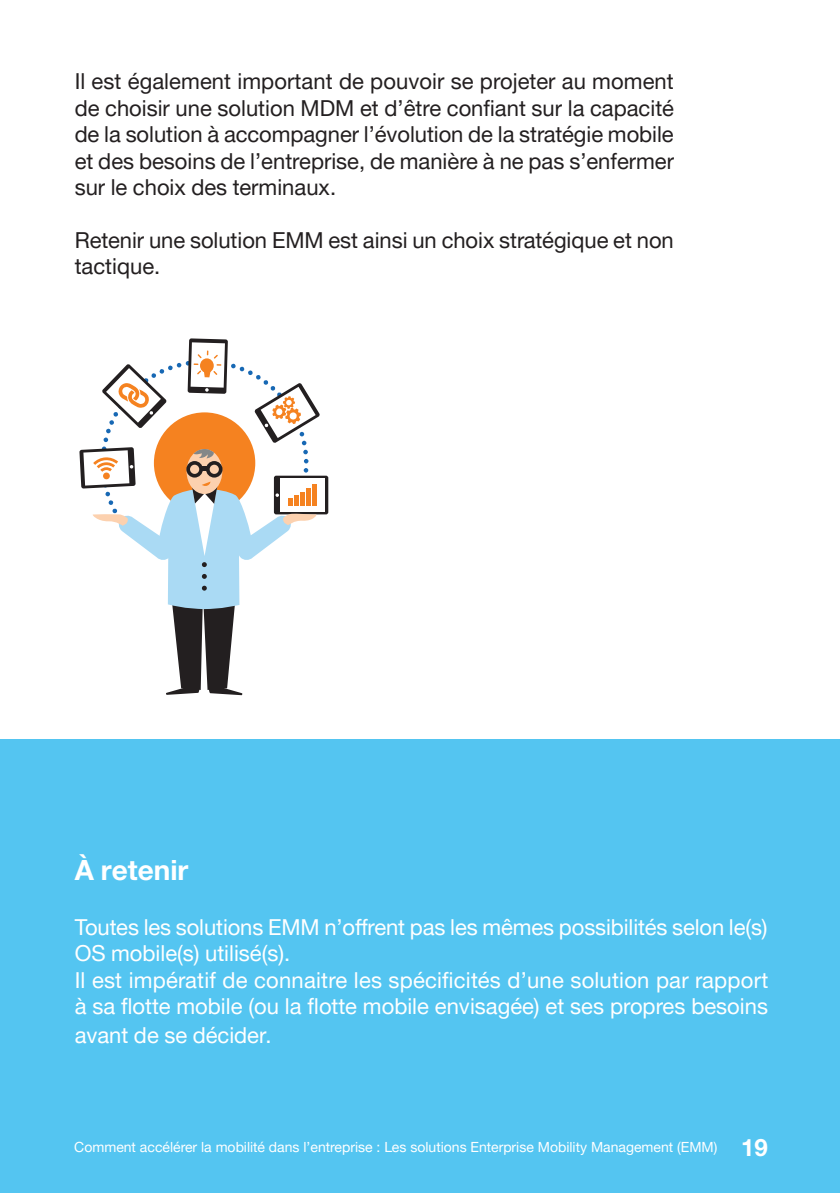
<style>
.page{position:relative;width:840px;height:1193px;background:#fff}
.page>*{position:absolute;margin:0;border:0;box-sizing:border-box;transform-origin:0 0}
.t1{font:700 28px "Helvetica Neue LT Pro";color:#fff}
.t2{font:700 24px "Helvetica Neue LT Pro";color:#fff}
.t3{font:22px/26.4px "Helvetica Neue";color:#231f20;text-align:justify}
.t4{font:22px/26.4px "Helvetica Neue";color:#fff}
.t5{font:14px "Helvetica Neue";color:#fff}
</style>
<div class="page">
<div style="left:1px;top:739px;width:839px;height:454px;background:#54c5f1"></div>
<svg style="left:274px;top:476px;width:54px;height:38px"></svg>
<div style="left:280px;top:478px;width:44px;height:33px;background:#fff"></div>
<svg style="left:79px;top:338px;width:241px;height:357px"></svg>
<p class="t3" style="left:75px;top:68px;width:601px">Il est également important de pouvoir se projeter au moment de choisir une solution MDM et d’être confiant sur la capacité de la solution à accompagner l’évolution de la stratégie mobile et des besoins de l’entreprise, de manière à ne pas s’enfermer sur le choix des terminaux.</p>
<p class="t3" style="left:75px;top:227px;width:600px">Retenir une solution EMM est ainsi un choix stratégique et non tactique.</p>
<p class="t1" style="left:75px;top:852px;width:115px">À retenir</p>
<p class="t4" style="left:75px;top:913px;width:694px">Toutes les solutions EMM n’offrent pas les mêmes possibilités selon le(s)<br>OS mobile(s) utilisé(s).</p>
<p class="t4" style="left:75px;top:966px;width:695px">Il est impératif de connaitre les spécificités d’une solution par rapport à sa flotte mobile (ou la flotte mobile envisagée) et ses propres besoins</p>
<p class="t4" style="left:75px;top:1021px;width:198px">avant de se décider.</p>
<p class="t5" style="left:74px;top:1139px;width:644px">Comment accélérer la mobilité dans l’entreprise : Les solutions Enterprise Mobility Management (EMM)</p>
<p class="t2" style="left:741px;top:1132px;width:28px">19</p>
</div>
